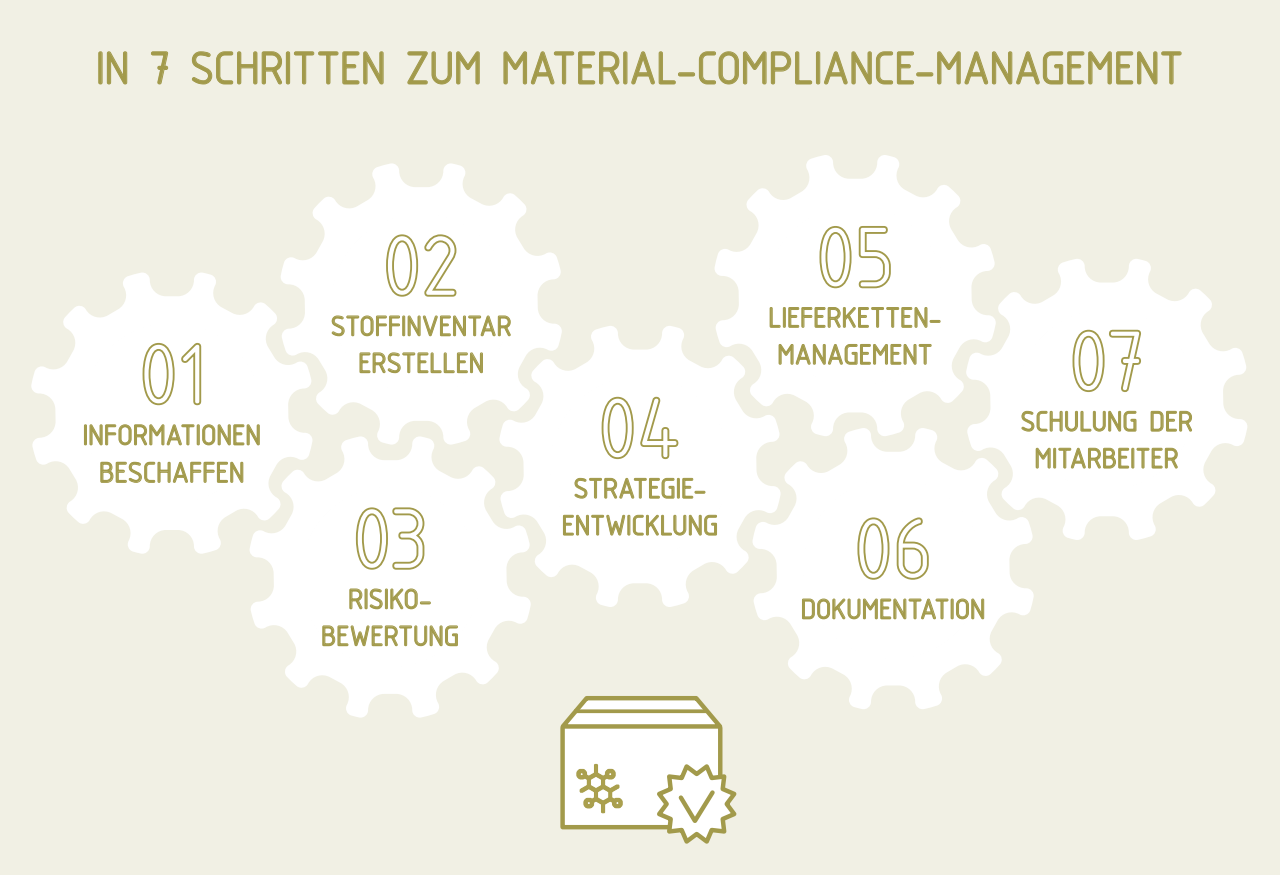
<style>
.page{position:relative;width:1280px;height:875px;background:#f1f0e4}
.page>*{position:absolute;margin:0;border:0;box-sizing:border-box;transform-origin:0 0}
.t1{font:50px "ISOCPEUR";letter-spacing:-.03em;color:#a29a4b}
.t2{font:31.25px/37.5px "ISOCPEUR";letter-spacing:-.025em;color:#a29a4b;text-align:center}
.t3{font:30.75px/36.9px "ISOCPEUR";letter-spacing:-.025em;color:#a29a4b;text-align:center}
</style>
<div class="page">
<div style="left:560px;top:726px;width:162px;height:103px;background:#fff;border:4px solid #a29a4b"></div>
<svg style="left:560px;top:696px;width:163px;height:35px"></svg>
<img style="left:576px;top:763px;width:47px;height:51px">
<svg style="left:652px;top:760px;width:85px;height:84px"></svg>
<svg style="left:574px;top:709px;width:132px;height:4px"></svg>
<div style="left:98px;top:51px;width:5px;height:33px;border:1px solid #a29a4b;border-radius:2px"></div>
<svg style="left:106px;top:51px;width:22px;height:34px"></svg>
<svg style="left:151px;top:51px;width:18px;height:34px"></svg>
<svg style="left:191px;top:51px;width:91px;height:34px"></svg>
<div style="left:286px;top:51px;width:4px;height:33px;border:1px solid #a29a4b;border-radius:2px"></div>
<svg style="left:294px;top:51px;width:90px;height:34px"></svg>
<svg style="left:407px;top:51px;width:73px;height:34px"></svg>
<svg style="left:503px;top:51px;width:117px;height:34px"></svg>
<div style="left:623px;top:51px;width:4px;height:33px;border:1px solid #a29a4b;border-radius:2px"></div>
<svg style="left:631px;top:51px;width:45px;height:34px"></svg>
<div style="left:678px;top:72px;width:17px;height:4px;border:1px solid #a29a4b;border-radius:2px"></div>
<svg style="left:698px;top:51px;width:115px;height:34px"></svg>
<div style="left:816px;top:51px;width:4px;height:33px;border:1px solid #a29a4b;border-radius:2px"></div>
<svg style="left:824px;top:51px;width:90px;height:34px"></svg>
<div style="left:916px;top:72px;width:17px;height:4px;border:1px solid #a29a4b;border-radius:2px"></div>
<svg style="left:937px;top:51px;width:245px;height:34px"></svg>
<svg style="left:31px;top:272px;width:249px;height:282px;fill:#fff"></svg>
<div style="left:81px;top:322px;width:181px;height:182px;background:#fff;border-radius:50%"></div>
<svg style="left:142px;top:342px;width:60px;height:64px"></svg>
<div style="left:84px;top:424px;width:3px;height:21px;border:1px solid #a29a4b"></div>
<svg style="left:89px;top:424px;width:106px;height:22px"></svg>
<div style="left:197px;top:424px;width:3px;height:21px;border:1px solid #a29a4b"></div>
<svg style="left:202px;top:424px;width:58px;height:22px"></svg>
<svg style="left:100px;top:461px;width:144px;height:26px"></svg>
<svg style="left:280px;top:163px;width:281px;height:273px;fill:#fff"></svg>
<div style="left:331px;top:213px;width:181px;height:182px;background:#fff;border-radius:50%"></div>
<svg style="left:386px;top:234px;width:71px;height:63px"></svg>
<svg style="left:331px;top:315px;width:69px;height:22px"></svg>
<div style="left:402px;top:316px;width:3px;height:20px;border:1px solid #a29a4b"></div>
<svg style="left:407px;top:315px;width:104px;height:22px"></svg>
<svg style="left:359px;top:352px;width:124px;height:22px"></svg>
<svg style="left:997px;top:259px;width:250px;height:281px;fill:#fff"></svg>
<div style="left:1016px;top:309px;width:181px;height:181px;background:#fff;border-radius:50%"></div>
<svg style="left:1072px;top:329px;width:69px;height:64px"></svg>
<svg style="left:1021px;top:410px;width:116px;height:22px"></svg>
<svg style="left:1150px;top:410px;width:43px;height:22px"></svg>
<svg style="left:1035px;top:447px;width:16px;height:22px"></svg>
<div style="left:1053px;top:448px;width:3px;height:21px;border:1px solid #a29a4b"></div>
<svg style="left:1058px;top:447px;width:72px;height:22px"></svg>
<div style="left:1131px;top:448px;width:3px;height:21px;border:1px solid #a29a4b"></div>
<svg style="left:1136px;top:447px;width:42px;height:22px"></svg>
<svg style="left:499px;top:325px;width:253px;height:282px;fill:#fff"></svg>
<div style="left:550px;top:376px;width:180px;height:181px;background:#fff;border-radius:50%"></div>
<svg style="left:601px;top:396px;width:78px;height:64px"></svg>
<svg style="left:574px;top:478px;width:101px;height:21px"></svg>
<div style="left:677px;top:478px;width:3px;height:21px;border:1px solid #a29a4b"></div>
<svg style="left:682px;top:478px;width:23px;height:21px"></svg>
<svg style="left:563px;top:514px;width:63px;height:22px"></svg>
<div style="left:627px;top:515px;width:3px;height:21px;border:1px solid #a29a4b"></div>
<svg style="left:632px;top:514px;width:85px;height:22px"></svg>
<svg style="left:752px;top:427px;width:283px;height:282px;fill:#fff"></svg>
<div style="left:803px;top:478px;width:181px;height:181px;background:#fff;border-radius:50%"></div>
<svg style="left:857px;top:517px;width:33px;height:63px"></svg>
<svg style="left:896px;top:517px;width:33px;height:63px"></svg>
<svg style="left:802px;top:598px;width:147px;height:25px"></svg>
<div style="left:951px;top:599px;width:3px;height:20px;border:1px solid #a29a4b"></div>
<svg style="left:956px;top:598px;width:29px;height:22px"></svg>
<svg style="left:714px;top:155px;width:283px;height:282px;fill:#fff"></svg>
<div style="left:765px;top:205px;width:181px;height:181px;background:#fff;border-radius:50%"></div>
<svg style="left:819px;top:226px;width:72px;height:63px"></svg>
<svg style="left:769px;top:307px;width:12px;height:21px"></svg>
<div style="left:783px;top:307px;width:3px;height:21px;border:1px solid #a29a4b"></div>
<svg style="left:788px;top:307px;width:153px;height:21px"></svg>
<svg style="left:778px;top:343px;width:154px;height:25px"></svg>
<svg style="left:249px;top:436px;width:283px;height:282px;fill:#fff"></svg>
<div style="left:300px;top:486px;width:181px;height:182px;background:#fff;border-radius:50%"></div>
<svg style="left:355px;top:507px;width:70px;height:63px"></svg>
<svg style="left:349px;top:588px;width:14px;height:22px"></svg>
<div style="left:365px;top:589px;width:3px;height:20px;border:1px solid #a29a4b"></div>
<svg style="left:369px;top:588px;width:14px;height:22px"></svg>
<div style="left:385px;top:589px;width:3px;height:20px;border:1px solid #a29a4b"></div>
<svg style="left:390px;top:588px;width:41px;height:22px"></svg>
<svg style="left:322px;top:625px;width:136px;height:22px"></svg>
<h1 class="t1" style="left:96px;top:36px;width:1090px">IN 7 SCHRITTEN ZUM MATERIAL-COMPLIANCE-MANAGEMENT</h1>
<p class="t2" style="left:82px;top:415px;width:180px">INFORMATIONEN<br>BESCHAFFEN</p>
<p class="t3" style="left:330px;top:306px;width:183px">STOFFINVENTAR<br>ERSTELLEN</p>
<p class="t3" style="left:321px;top:579px;width:140px">RISIKO-<br>BEWERTUNG</p>
<p class="t3" style="left:561px;top:469px;width:159px">STRATEGIE-<br>ENTWICKLUNG</p>
<p class="t3" style="left:768px;top:298px;width:175px;text-align:left">LIEFERKETTEN-<br>MANAGEMENT</p>
<p class="t3" style="left:1020px;top:402px;width:175px">SCHULUNG DER<br>MITARBEITER</p>
<p class="t3" style="left:801px;top:589px;width:187px">DOKUMENTATION</p>
</div>
